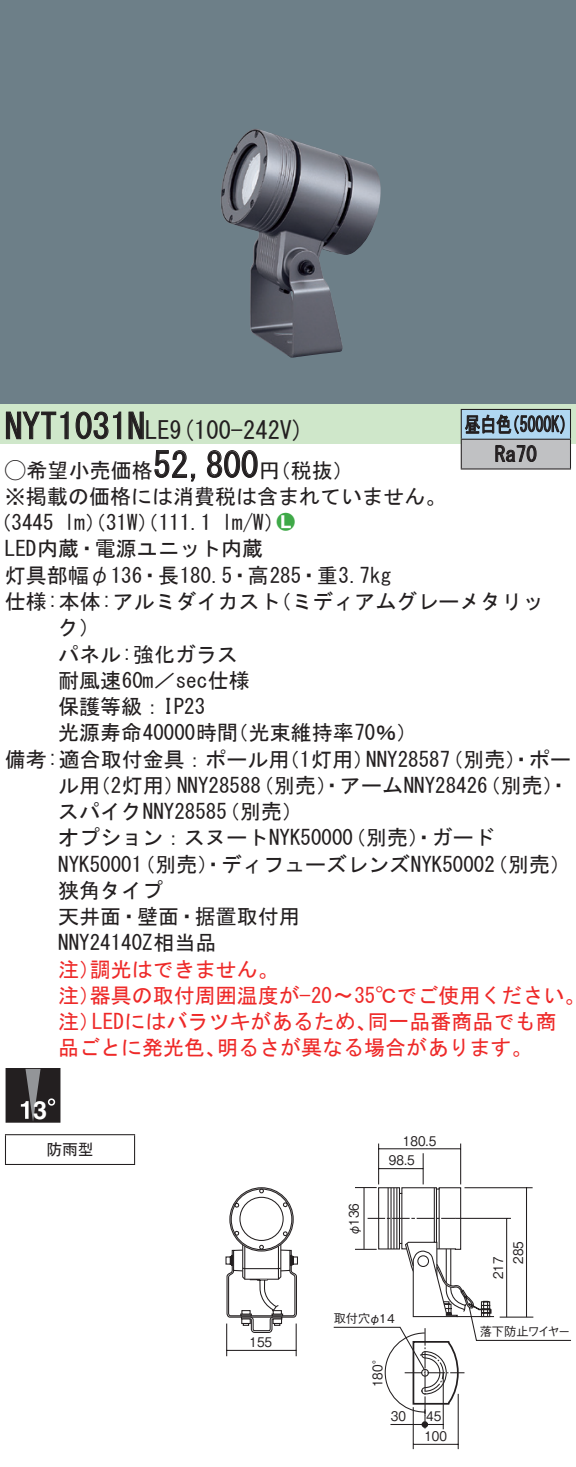
<style>
.page{position:relative;width:576px;height:1467px;background:#fff}
.page>*{position:absolute;margin:0;border:0;box-sizing:border-box;transform-origin:0 0}
.t1{font:35px "MS Gothic";color:#231f20}
.t2{font:700 25.2px "Helvetica LT Std";color:#fff}
.t3{font:24.5px "MS Gothic";color:#231f20}
.t4{font:21px/26.2px "MS Gothic";color:#231f20}
.t5{font:21px/26.2px "MS Gothic";color:#ee2928}
.t6{font:21px/29.8px "MS Gothic";color:#231f20;scale:.75 1}
.t7{font:21px "Ford Classification 1";color:#3fa948}
.t8{font:15.75px "MS Gothic";color:#231f20}
.t9{font:13.3px/19.2px "Gothic BBB Pro Medium 90 pv RKSJ H";color:#231f20;scale:.9 1}
.t10{font:12.25px "Gothic BBB Pro Medium 90 pv RKSJ H";letter-spacing:-.095em;color:#231f20}
.t11{font:12.25px "Gothic BBB Pro Medium 90 pv RKSJ H";letter-spacing:-.05em;color:#231f20}
.s1{font-size:35px}
.s2{font-family:"Ford Classification 1"}
.s3{color:#fff}
</style>
<div class="page">
<div style="left:0;top:0;width:575px;height:404px;background:#6d7f88"></div>
<img style="left:221px;top:129px;width:160px;height:229px">
<div style="left:0;top:404px;width:575px;height:40px;background:#cfe7ca"></div>
<svg style="left:6px;top:411px;width:63px;height:29px"></svg>
<svg style="left:75px;top:411px;width:47px;height:29px"></svg>
<svg style="left:128px;top:411px;width:16px;height:29px"></svg>
<svg style="left:154px;top:450px;width:42px;height:32px"></svg>
<svg style="left:207px;top:450px;width:51px;height:28px"></svg>
<div style="left:6px;top:1068px;width:54px;height:54px;background:#231f20"></div>
<svg style="left:21px;top:1070px;width:20px;height:50px"></svg>
<svg style="left:48px;top:1098px;width:7px;height:8px"></svg>
<hr style="left:5px;top:1134px;width:130px;height:1px;background:#231f20">
<svg style="left:5px;top:1135px;width:1px;height:29px"></svg>
<svg style="left:134px;top:1135px;width:1px;height:29px"></svg>
<hr style="left:5px;top:1164px;width:130px;height:1px;background:#231f20">
<div style="left:461px;top:409px;width:109px;height:30px;background:#b0d7f1"></div>
<div style="left:461px;top:439px;width:109px;height:30px;background:#c0c1c3"></div>
<hr style="left:460px;top:409px;width:110px;height:1px;background:#231f20">
<hr style="left:569px;top:410px;width:2px;height:29px;background:#231f20">
<hr style="left:460px;top:439px;width:110px;height:1px;background:#231f20">
<hr style="left:569px;top:440px;width:2px;height:28px;background:#231f20">
<hr style="left:460px;top:468px;width:110px;height:2px;background:#231f20">
<svg style="left:460px;top:410px;width:104px;height:58px"></svg>
<hr style="left:378px;top:1168px;width:45px;height:1px;background:#231f20">
<hr style="left:378px;top:1148px;width:82px;height:1px;background:#231f20">
<hr style="left:378px;top:1143px;width:1px;height:41px;background:#231f20">
<hr style="left:460px;top:1143px;width:1px;height:41px;background:#231f20">
<hr style="left:422px;top:1153px;width:1px;height:31px;background:#231f20">
<svg style="left:225px;top:1187px;width:345px;height:262px"></svg>
<h1 class="t1" style="left:5px;top:409px;width:124px">NYT1031</h1>
<p class="t3" style="left:127px;top:418px;width:178px"><span class="s1">N</span>LE (9 100-242 (V</p>
<p class="t6" style="left:494px;top:409px;width:57px;text-indent:-30px">昼白色<br>Ra70</p>
<p class="t6" style="left:504px;top:409px;width:96px">（5000 (K</p>
<h1 class="t1" style="left:153px;top:447px;width:106px">52,800</h1>
<p class="t4" style="left:5px;top:457px;width:442px"><span class="s2">A</span>希望小売価格<br>※掲載の価格には消費税は含まれていません。</p>
<p class="t7" style="left:277px;top:511px;width:19px">2<span class="s3">7</span></p>
<p class="t4" style="left:259px;top:457px;width:96px">（円税抜(</p>
<p class="t4" style="left:222px;top:509px;width:64px">l m (W/</p>
<p class="t4" style="left:-9px;top:509px;width:65px">（3445</p>
<p class="t4" style="left:5px;top:536px;width:259px">LED内蔵・電源ユニット内蔵</p>
<p class="t4" style="left:5px;top:562px;width:387px">灯具部幅φ136・長180.5・高285・重3.7kg</p>
<p class="t4" style="left:270px;top:588px;width:275px">（ミディアムグレーメタリッ</p>
<p class="t4" style="left:64px;top:509px;width:149px">lm）（31 ）（W 111.1</p>
<p class="t4" style="left:5px;top:588px;width:277px">仕様:本体:アルミダイカスト</p>
<p class="t4" style="left:58px;top:614px;width:43px">ク(</p>
<p class="t4" style="left:58px;top:641px;width:181px">パネル:強化ガラス</p>
<p class="t4" style="left:58px;top:667px;width:193px">耐風速60 ／m sec仕様</p>
<p class="t4" style="left:58px;top:693px;width:148px">保護等級：IP23</p>
<p class="t4" style="left:227px;top:719px;width:191px">（光束維持率70％(</p>
<p class="t4" style="left:58px;top:719px;width:181px">光源寿命40000時間</p>
<p class="t4" style="left:5px;top:746px;width:286px">備考:適合取付金具：ポール用</p>
<p class="t4" style="left:442px;top:746px;width:130px">（別売）・ポー</p>
<p class="t4" style="left:279px;top:746px;width:97px">（1灯用）</p>
<p class="t4" style="left:366px;top:746px;width:85px">NNY28587</p>
<p class="t4" style="left:253px;top:772px;width:236px">（別売）・アームNNY28426</p>
<p class="t4" style="left:479px;top:772px;width:91px">（別売・(</p>
<p class="t4" style="left:90px;top:772px;width:97px">（2灯用）</p>
<p class="t4" style="left:177px;top:772px;width:85px">NNY28588</p>
<p class="t4" style="left:58px;top:772px;width:43px">ル用</p>
<p class="t4" style="left:219px;top:798px;width:85px">（別売(</p>
<p class="t4" style="left:58px;top:798px;width:170px">スパイクNNY28585</p>
<p class="t4" style="left:58px;top:824px;width:296px">オプション：スヌートNYK50000</p>
<p class="t4" style="left:345px;top:824px;width:151px">（別売）・ガード</p>
<p class="t4" style="left:134px;top:851px;width:362px">（別売）・ディフューズレンズNYK50002</p>
<p class="t4" style="left:487px;top:851px;width:85px">（別売(</p>
<p class="t4" style="left:58px;top:851px;width:243px">NYK50001<br>狭角タイプ<br>天井面・壁面・据置取付用<br>NNY24140Z相当品</p>
<p class="t5" style="left:90px;top:956px;width:190px">調光はできません。</p>
<p class="t5" style="left:90px;top:956px;width:497px;text-indent:-31px">注）<br>器具の取付周囲温度が−20〜35℃でご使用ください。</p>
<p class="t5" style="left:58px;top:982px;width:43px">注）</p>
<p class="t5" style="left:92px;top:1008px;width:286px">LEDにはバラツキがあるため、</p>
<p class="t5" style="left:367px;top:1008px;width:190px">同一品番商品でも商</p>
<p class="t5" style="left:58px;top:1008px;width:43px">注）</p>
<p class="t5" style="left:58px;top:1034px;width:169px">品ごとに発光色、</p>
<p class="t5" style="left:217px;top:1034px;width:317px">明るさが異なる場合があります。</p>
<p class="t2" style="left:33px;top:1094px;width:16px">3</p>
<p class="t8" style="left:46px;top:1142px;width:49px">防雨型</p>
<p class="t9" style="left:249px;top:1331px;width:27px">155</p>
<p class="t9" style="left:342px;top:1236px;width:38px;rotate:-90deg">φ136</p>
<p class="t9" style="left:389px;top:1129px;width:54px;text-indent:14px">180.5<br>98.5</p>
<p class="t11" style="left:333px;top:1308px;width:63px">取付穴φ14</p>
<p class="t9" style="left:366px;top:1387px;width:40px;rotate:-90deg">180°</p>
<p class="t9" style="left:391px;top:1405px;width:18px">30</p>
<p class="t9" style="left:426px;top:1405px;width:18px">45</p>
<p class="t9" style="left:424px;top:1425px;width:27px">100</p>
<p class="t9" style="left:486px;top:1263px;width:27px;text-indent:-16px;rotate:-90deg">217<br>285</p>
<p class="t10" style="left:479px;top:1322px;width:92px">落下防止ワイヤー</p>
</div>
